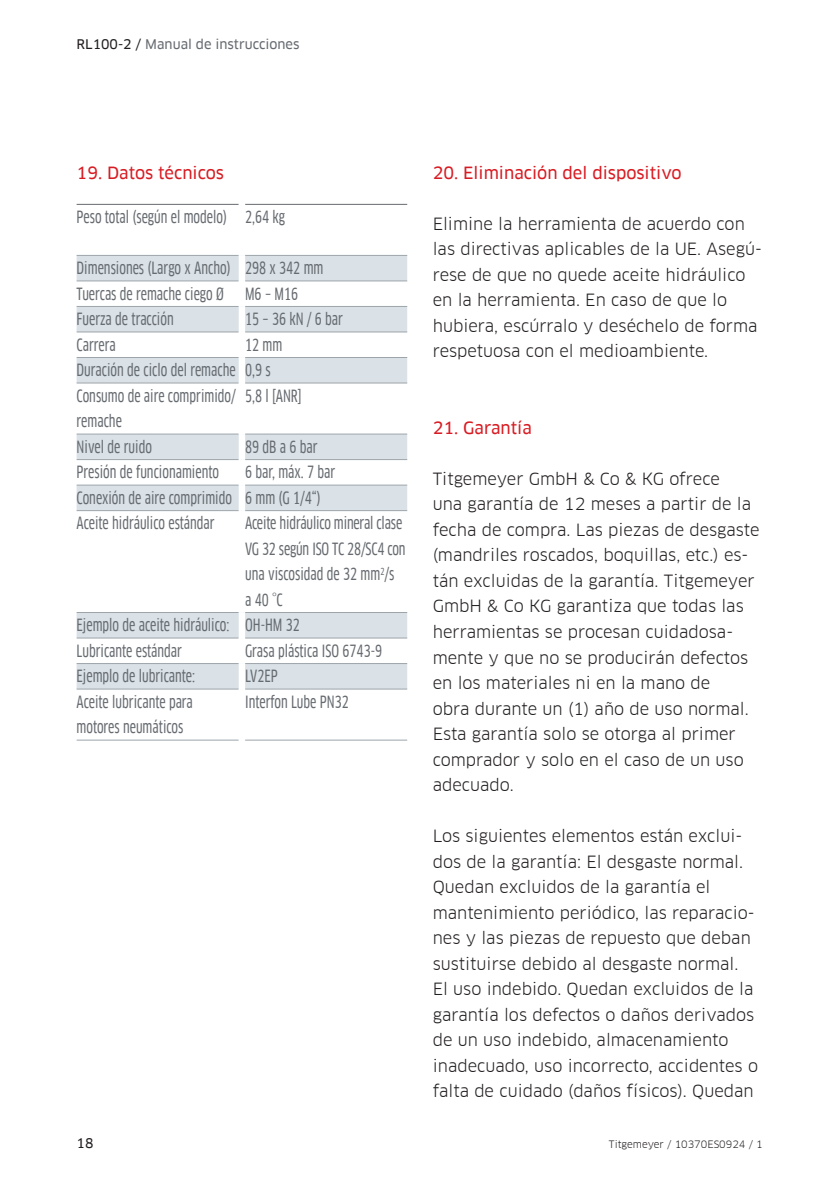
<style>
.page{position:relative;width:840px;height:1191px;background:#fff}
.page>*{position:absolute;margin:0;border:0;box-sizing:border-box;transform-origin:0 0}
.t1{font:16.4px/25.6px "Clan Offc Pro";color:#231f20}
.t2{font:16.4px/25.6px "Clan Offc Pro Cond News";color:#666b70}
.t3{font:16.4px "Clan Offc Pro News";color:#d81c23}
.t4{font:13px "Clan Offc Pro News";color:#666b70}
.t5{font:13px "Clan Offc Pro News";color:#231f20}
.t6{font:10px "Clan Offc Pro";color:#231f20}
.s1{color:#231f20}
</style>
<div class="page">
<svg style="left:77px;top:256px;width:330px;height:432px"></svg>
<hr style="left:77px;top:204px;width:161px;height:1px;background:#666b70">
<hr style="left:245px;top:204px;width:162px;height:1px;background:#666b70">
<hr style="left:77px;top:255px;width:161px;height:1px;background:#9da5ab">
<hr style="left:245px;top:255px;width:162px;height:1px;background:#9da5ab">
<hr style="left:77px;top:280px;width:161px;height:1px;background:#9da5ab">
<hr style="left:245px;top:280px;width:162px;height:1px;background:#9da5ab">
<hr style="left:77px;top:306px;width:161px;height:1px;background:#9da5ab">
<hr style="left:245px;top:306px;width:162px;height:1px;background:#9da5ab">
<hr style="left:77px;top:332px;width:161px;height:1px;background:#9da5ab">
<hr style="left:245px;top:332px;width:162px;height:1px;background:#9da5ab">
<hr style="left:77px;top:357px;width:161px;height:1px;background:#9da5ab">
<hr style="left:245px;top:357px;width:162px;height:1px;background:#9da5ab">
<hr style="left:77px;top:383px;width:161px;height:1px;background:#9da5ab">
<hr style="left:245px;top:383px;width:162px;height:1px;background:#9da5ab">
<hr style="left:77px;top:434px;width:161px;height:1px;background:#9da5ab">
<hr style="left:245px;top:434px;width:162px;height:1px;background:#9da5ab">
<hr style="left:77px;top:459px;width:161px;height:1px;background:#9da5ab">
<hr style="left:245px;top:459px;width:162px;height:1px;background:#9da5ab">
<hr style="left:77px;top:485px;width:161px;height:1px;background:#9da5ab">
<hr style="left:245px;top:485px;width:162px;height:1px;background:#9da5ab">
<hr style="left:77px;top:510px;width:161px;height:1px;background:#9da5ab">
<hr style="left:245px;top:510px;width:162px;height:1px;background:#9da5ab">
<hr style="left:77px;top:612px;width:161px;height:1px;background:#9da5ab">
<hr style="left:245px;top:612px;width:162px;height:1px;background:#9da5ab">
<hr style="left:77px;top:637px;width:161px;height:1px;background:#9da5ab">
<hr style="left:245px;top:637px;width:162px;height:1px;background:#9da5ab">
<hr style="left:77px;top:663px;width:161px;height:1px;background:#9da5ab">
<hr style="left:245px;top:663px;width:162px;height:1px;background:#9da5ab">
<hr style="left:77px;top:688px;width:161px;height:1px;background:#9da5ab">
<hr style="left:245px;top:688px;width:162px;height:1px;background:#9da5ab">
<hr style="left:77px;top:740px;width:161px;height:1px;background:#9da5ab">
<hr style="left:245px;top:740px;width:162px;height:1px;background:#9da5ab">
<div style="left:238px;top:255px;width:7px;height:26px;background:#fff"></div>
<div style="left:238px;top:281px;width:7px;height:25px;background:#fff"></div>
<div style="left:238px;top:306px;width:7px;height:26px;background:#fff"></div>
<div style="left:238px;top:332px;width:7px;height:25px;background:#fff"></div>
<div style="left:238px;top:357px;width:7px;height:26px;background:#fff"></div>
<div style="left:238px;top:383px;width:7px;height:51px;background:#fff"></div>
<div style="left:238px;top:434px;width:7px;height:25px;background:#fff"></div>
<div style="left:238px;top:459px;width:7px;height:26px;background:#fff"></div>
<div style="left:238px;top:485px;width:7px;height:25px;background:#fff"></div>
<div style="left:238px;top:510px;width:7px;height:102px;background:#fff"></div>
<div style="left:238px;top:612px;width:7px;height:26px;background:#fff"></div>
<div style="left:238px;top:638px;width:7px;height:25px;background:#fff"></div>
<div style="left:238px;top:663px;width:7px;height:26px;background:#fff"></div>
<p class="t4" style="left:77px;top:36px;width:224px"><span class="s1">RL100-2 /</span> Manual de instrucciones</p>
<p class="t3" style="left:77px;top:163px;width:149px">19. Datos técnicos</p>
<p class="t3" style="left:432px;top:163px;width:250px">20. Eliminación del dispositivo</p>
<p class="t1" style="left:432px;top:211px;width:330px">Elimine la herramienta de acuerdo con las directivas aplicables de la UE. Asegú&shy;rese de que no quede aceite hidráulico en la herramienta. En caso de que lo hubiera, escúrralo y deséchelo de forma respetuosa con el medioambiente.</p>
<p class="t2" style="left:77px;top:204px;width:210px">Peso total (según el modelo) 2,64 kg</p>
<p class="t2" style="left:77px;top:255px;width:248px">Dimensiones (Largo x Ancho) 298 x 342 mm<br>Tuercas de remache ciego Ø</p>
<p class="t2" style="left:245px;top:281px;width:54px">M6 – M16</p>
<p class="t2" style="left:77px;top:306px;width:99px">Fuerza de tracción</p>
<p class="t2" style="left:245px;top:306px;width:99px">15 – 36 kN / 6 bar</p>
<p class="t2" style="left:77px;top:332px;width:41px">Carrera</p>
<p class="t2" style="left:77px;top:332px;width:207px;text-indent:168px">12 mm<br>Duración de ciclo del remache 0,9 s<br>Consumo de aire comprimido/ remache</p>
<p class="t2" style="left:245px;top:383px;width:58px">5,8 l [ANR]</p>
<p class="t3" style="left:432px;top:418px;width:100px">21. Garantía</p>
<p class="t1" style="left:432px;top:466px;width:328px">Titgemeyer GmbH &amp; Co &amp; KG ofrece<br>una garantía de 12 meses a partir de la fecha de compra. Las piezas de desgaste (mandriles roscados, boquillas, etc.) es&shy;tán excluidas de la garantía. Titgemeyer GmbH &amp; Co KG garantiza que todas las herramientas se procesan cuidadosa&shy;mente y que no se producirán defectos en los materiales ni en la mano de<br>obra durante un (1) año de uso normal.<br>Esta garantía solo se otorga al primer comprador y solo en el caso de un uso adecuado.</p>
<p class="t1" style="left:432px;top:823px;width:326px">Los siguientes elementos están exclui&shy;dos de la garantía: El desgaste normal.<br>Quedan excluidos de la garantía el mantenimiento periódico, las reparacio&shy;nes y las piezas de repuesto que deban sustituirse debido al desgaste normal.<br>El uso indebido. Quedan excluidos de la garantía los defectos o daños derivados de un uso indebido, almacenamiento inadecuado, uso incorrecto, accidentes o falta de cuidado (daños físicos). Quedan</p>
<p class="t2" style="left:77px;top:434px;width:77px">Nivel de ruido</p>
<p class="t2" style="left:245px;top:434px;width:74px">89 dB a 6 bar</p>
<p class="t2" style="left:77px;top:459px;width:144px">Presión de funcionamiento</p>
<p class="t2" style="left:77px;top:459px;width:260px;text-indent:168px">6 bar, máx. 7 bar<br>Conexión de aire comprimido 6 mm (G 1/4“)<br>Aceite hidráulico estándar</p>
<p class="t2" style="left:245px;top:510px;width:159px">Aceite hidráulico mineral clase</p>
<p class="t2" style="left:245px;top:536px;width:162px">VG 32 según ISO TC 28/SC4 con</p>
<p class="t2" style="left:245px;top:561px;width:151px">una viscosidad de 32 mm<sup>2</sup>/s</p>
<p class="t2" style="left:245px;top:587px;width:39px">a 40 °C</p>
<p class="t2" style="left:77px;top:612px;width:225px">Ejemplo de aceite hidráulico: OH-HM 32</p>
<p class="t2" style="left:77px;top:638px;width:107px">Lubricante estándar</p>
<p class="t2" style="left:245px;top:638px;width:138px">Grasa plástica ISO 6743-9</p>
<p class="t2" style="left:77px;top:663px;width:120px">Ejemplo de lubricante:</p>
<p class="t2" style="left:245px;top:663px;width:34px">LV2EP</p>
<p class="t2" style="left:77px;top:689px;width:118px">Aceite lubricante para motores neumáticos</p>
<p class="t2" style="left:245px;top:689px;width:105px">Interfon Lube PN32</p>
<p class="t5" style="left:77px;top:1136px;width:19px">18</p>
<p class="t6" style="left:608px;top:1138px;width:155px">Titgemeyer / 10370ES0924 / 1</p>
</div>
